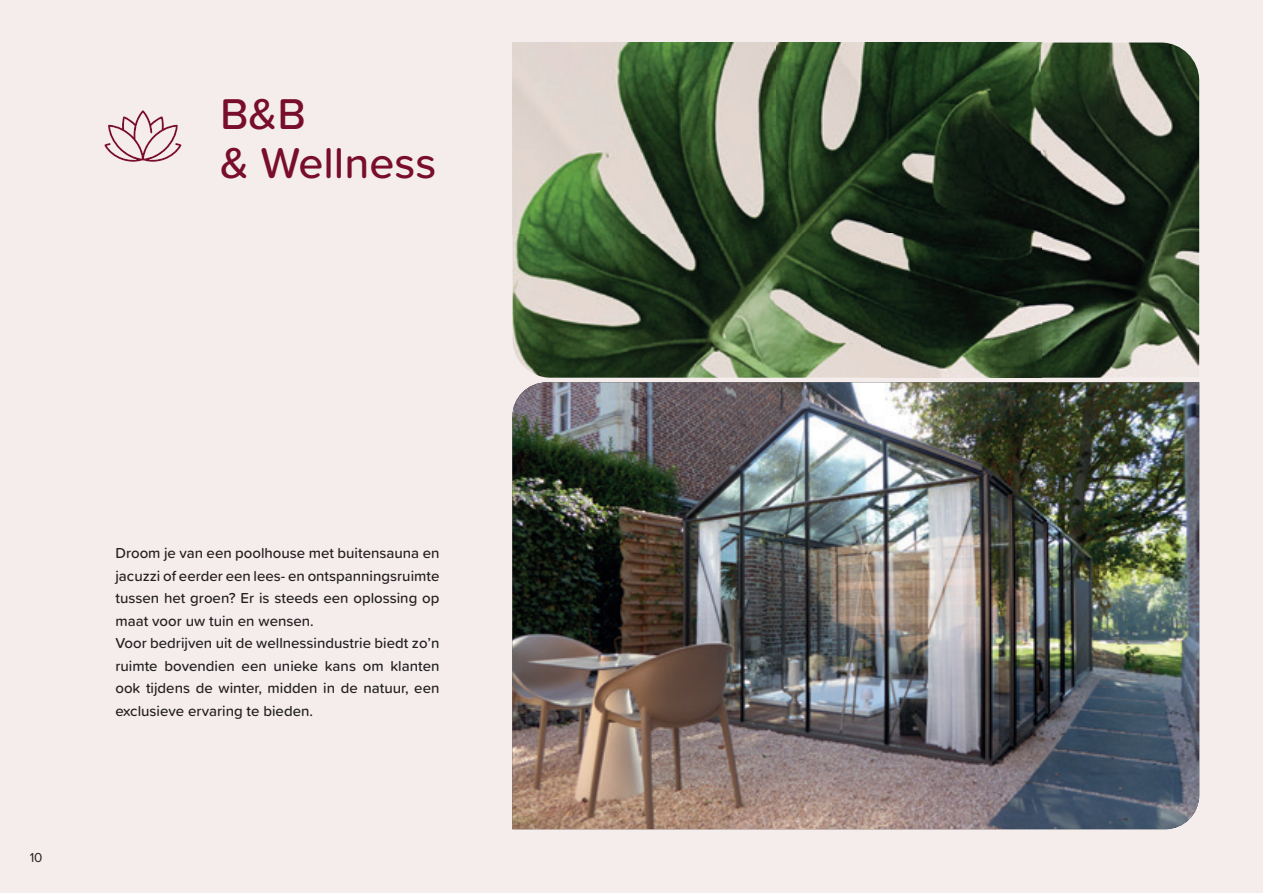
<style>
.page{position:relative;width:1263px;height:893px;background:#f4edec}
.page>*{position:absolute;margin:0;border:0;box-sizing:border-box;transform-origin:0 0}
.t1{font:500 44.7px/49.2px "Proxima Soft";color:#790d2c}
.t2{font:500 15px/22.5px "Proxima Soft";color:#231f20}
.t3{font:13.5px "Proxima Soft";color:#231f20}
</style>
<div class="page">
<img style="left:512px;top:43px;width:687px;height:335px">
<svg style="left:104px;top:110px;width:78px;height:52px;background:#dec5ca"></svg>
<img style="left:512px;top:382px;width:687px;height:447px">
<h1 class="t1" style="left:220px;top:87px;width:218px">B&amp;B<br>&amp; Wellness</h1>
<p class="t3" style="left:30px;top:847px;width:14px">10</p>
<p class="t2" style="left:115px;top:541px;width:326px">Droom je van een poolhouse met buitensauna en jacuzzi of eerder een lees- en ontspanningsruimte tussen het groen? Er is steeds een oplossing op maat voor uw tuin en wensen.<br>Voor bedrijven uit de wellnessindustrie biedt zo’n ruimte bovendien een unieke kans om klanten ook tijdens de winter, midden in de natuur, een exclusieve ervaring te bieden.</p>
</div>
